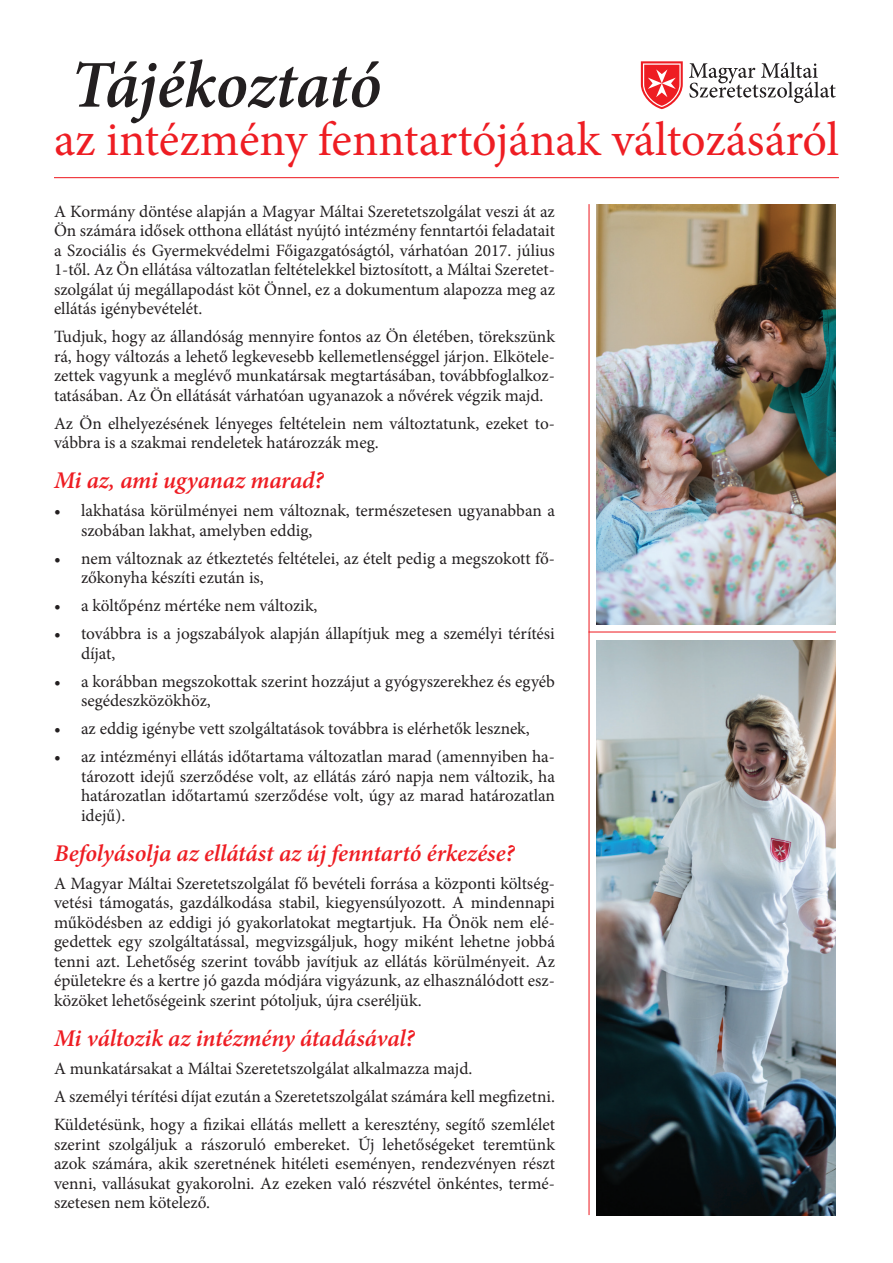
<style>
.page{position:relative;width:893px;height:1263px;background:#fff}
.page>*{position:absolute;margin:0;border:0;box-sizing:border-box;transform-origin:0 0}
.t1{font:italic 600 66.9px "Minion Pro";letter-spacing:-.01em;color:#231f20}
.t2{font:48.15px "Minion Pro";letter-spacing:-.005em;color:#ee1d23}
.t3{font:italic 600 24px "Minion Pro";letter-spacing:-.005em;color:#ee1d23}
.t4{font:17.25px/19.5px "Minion Pro";color:#231f20}
</style>
<div class="page">
<hr style="left:54px;top:177px;width:785px;height:1px;background:#ee1d23">
<svg style="left:689px;top:62px;width:147px;height:41px"></svg>
<svg style="left:641px;top:61px;width:42px;height:48px"></svg>
<img style="left:597px;top:204px;width:239px;height:420px">
<hr style="left:588px;top:631px;width:248px;height:1px;background:#ee1d23">
<hr style="left:588px;top:204px;width:1px;height:1011px;background:#ee1d23">
<img style="left:597px;top:640px;width:239px;height:575px">
<h1 class="t1" style="left:70px;top:38px;width:312px">Tájékoztató</h1>
<h2 class="t2" style="left:54px;top:107px;width:786px">az intézmény fenntartójának változásáról</h2>
<p class="t4" style="left:54px;top:201px;width:502px;text-align:justify">A Kormány döntése alapján a Magyar Máltai Szeretetszolgálat veszi át az Ön számára idősek otthona ellátást nyújtó intézmény fenntartói feladatait a Szociális és Gyermekvédelmi Főigazgatóságtól, várhatóan 2017. július 1-től. Az Ön ellátása változatlan feltételekkel biztosított, a Máltai Szeretet&shy;szolgálat új megállapodást köt Önnel, ez a dokumentum alapozza meg az ellátás igénybevételét.</p>
<p class="t4" style="left:54px;top:327px;width:502px;text-align:justify">Tudjuk, hogy az állandóság mennyire fontos az Ön életében, törekszünk rá, hogy változás a lehető legkevesebb kellemetlenséggel járjon. Elkötele&shy;zettek vagyunk a meglévő munkatársak megtartásában, továbbfoglalkoz&shy;tatásában. Az Ön ellátását várhatóan ugyanazok a nővérek végzik majd.</p>
<p class="t4" style="left:54px;top:413px;width:502px">Az Ön elhelyezésének lényeges feltételein nem változtatunk, ezeket to&shy;vábbra is a szakmai rendeletek határozzák meg.</p>
<h3 class="t3" style="left:54px;top:464px;width:271px">Mi az, ami ugyanaz marad?</h3>
<p class="t4" style="left:81px;top:501px;width:475px;text-indent:-27px">• lakhatása körülményei nem változnak, természetesen ugyanabban a szobában lakhat, amelyben eddig,</p>
<p class="t4" style="left:81px;top:548px;width:475px;text-indent:-27px">• nem változnak az étkeztetés feltételei, az ételt pedig a megszokott fő&shy;zőkonyha készíti ezután is,</p>
<p class="t4" style="left:54px;top:596px;width:265px">• a költőpénz mértéke nem változik,</p>
<p class="t4" style="left:81px;top:624px;width:475px;text-indent:-27px">• továbbra is a jogszabályok alapján állapítjuk meg a személyi térítési díjat,</p>
<p class="t4" style="left:81px;top:671px;width:475px;text-indent:-27px">• a korábban megszokottak szerint hozzájut a gyógyszerekhez és egyéb segédeszközökhöz,</p>
<p class="t4" style="left:54px;top:719px;width:477px">• az eddig igénybe vett szolgáltatások továbbra is elérhetők lesznek,</p>
<p class="t4" style="left:81px;top:747px;width:475px;text-align:justify;text-indent:-27px">• az intézményi ellátás időtartama változatlan marad (amennyiben ha&shy;tározott idejű szerződése volt, az ellátás záró napja nem változik, ha határozatlan időtartamú szerződése volt, úgy az marad határozatlan idejű).</p>
<h3 class="t3" style="left:54px;top:836px;width:462px">Befolyásolja az ellátást az új fenntartó érkezése?</h3>
<p class="t4" style="left:54px;top:874px;width:502px;text-align:justify">A Magyar Máltai Szeretetszolgálat fő bevételi forrása a központi költség&shy;vetési támogatás, gazdálkodása stabil, kiegyensúlyozott. A mindennapi működésben az eddigi jó gyakorlatokat megtartjuk. Ha Önök nem elé&shy;gedettek egy szolgáltatással, megvizsgáljuk, hogy miként lehetne jobbá tenni azt. Lehetőség szerint tovább javítjuk az ellátás körülményeit. Az épületekre és a kertre jó gazda módjára vigyázunk, az elhasználódott esz&shy;közöket lehetőségeink szerint pótoljuk, újra cseréljük.</p>
<h3 class="t3" style="left:54px;top:1021px;width:362px">Mi változik az intézmény átadásával?</h3>
<p class="t4" style="left:54px;top:1055px;width:502px;line-height:28px">A munkatársakat a Máltai Szeretetszolgálat alkalmazza majd.<br>A személyi térítési díjat ezután a Szeretetszolgálat számára kell megfizetni.<br>Küldetésünk, hogy a fizikai ellátás mellett a keresztény, segítő szemlélet</p>
<p class="t4" style="left:54px;top:1134px;width:502px;text-align:justify">szerint szolgáljuk a rászoruló embereket. Új lehetőségeket teremtünk azok számára, akik szeretnének hitéleti eseményen, rendezvényen részt venni, vallásukat gyakorolni. Az ezeken való részvétel önkéntes, termé&shy;szetesen nem kötelező.</p>
</div>
